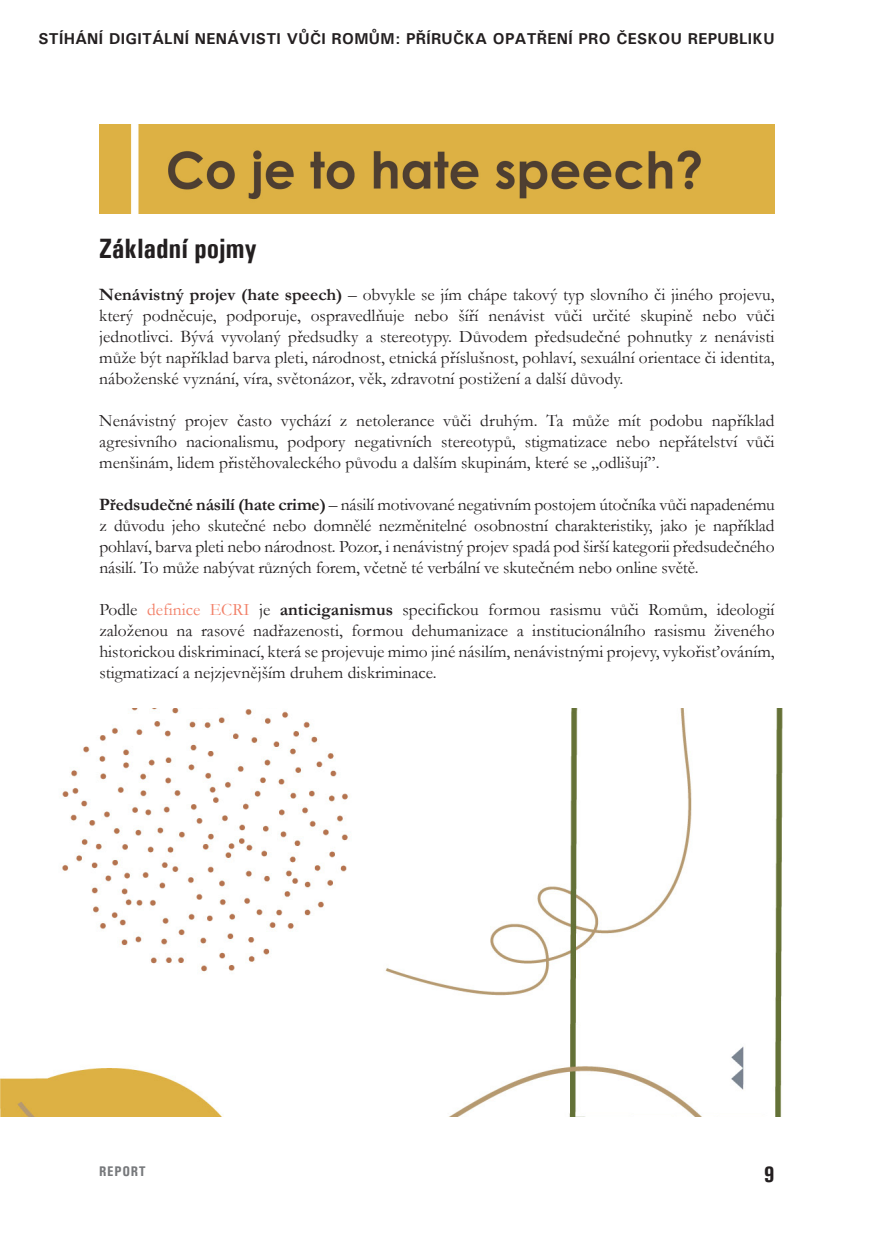
<style>
.page{position:relative;width:874px;height:1241px;background:#fff}
.page>*{position:absolute;margin:0;border:0;box-sizing:border-box;transform-origin:0 0}
.t1{font:700 condensed 28px "Univers";color:#231f20}
.t2{font:700 condensed 22.75px "Univers";color:#231f20}
.t3{font:17.5px/21px "Garamond";color:#231f20;text-align:justify}
.t4{font:700 15.75px "Univers";letter-spacing:.02em;color:#231f20}
.t5{font:700 condensed 14px "Univers";letter-spacing:.05em;color:#76787b}
.s1{font-weight:700}
.s2{color:#f28068}
</style>
<div class="page">
<img style="left:0;top:1078px;width:1px;height:38px">
<img style="left:1px;top:708px;width:782px;height:408px">
<img style="left:99px;top:124px;width:675px;height:89px">
<p class="t4" style="left:38px;top:28px;width:737px">STÍHÁNÍ DIGITÁLNÍ NENÁVISTI VŮČI ROMŮM: PŘÍRUČKA OPATŘENÍ PRO ČESKOU REPUBLIKU</p>
<p class="t1" style="left:99px;top:231px;width:159px">Základní pojmy</p>
<p class="t3" style="left:99px;top:283px;width:676px"><span class="s1">Nenávistný projev (hate speech)</span> – obvykle se jím chápe takový typ slovního či jiného projevu, který podněcuje, podporuje, ospravedlňuje nebo šíří</p>
<p class="t3" style="left:99px;top:304px;width:676px;text-indent:389px">nenávist vůči určité skupině nebo vůči jednotlivci. Bývá vyvolaný předsudky a stereotypy. Důvodem předsudečné pohnutky z nenávisti můž e být například barva pleti, národnost, etnická příslušnost, pohlaví, sexuální orientace či identita, nábož enské vyznání, víra, světonázor, věk, zdravotní postiž ení a další důvody.</p>
<p class="t3" style="left:99px;top:409px;width:676px">Nenávistný projev často vychází z netolerance vůči druhým. Ta může mít podobu například agresivního nacionalismu, podpory negativních stereotypů, stigmatizace nebo nepřátelství vůči menšinám, lidem přistěhovaleckého původu a dalším skupinám, které se „odlišují”.</p>
<p class="t3" style="left:99px;top:493px;width:676px"><span class="s1">Předsudečné násilí (hate crime)</span> – násilí motivované negativním postojem útočníka vůči napadenému z důvodu jeho skutečné nebo domnělé nezměnitelné osobnostní charakteristiky, jako je například pohlaví, barva pleti nebo národnost. Pozor, i nenávistný projev spadá pod širší kategorii předsudečného násilí. To může nabývat různých forem, včetně té verbální ve skutečném nebo online světě.</p>
<p class="t3" style="left:99px;top:598px;width:676px">Podle <span class="s2">definice ECRI</span> je <span class="s1">anticiganismus</span> specifickou formou rasismu vůči Romům, ideologií založenou na rasové nadřazenosti, formou dehumanizace a institucionálního rasismu živeného historickou diskriminací, která se projevuje mimo jiné násilím, nenávistnými projevy, vykořisťováním, stigmatizací a nejzjevnějším druhem diskriminace.</p>
<p class="t5" style="left:99px;top:1162px;width:48px">Report</p>
<p class="t2" style="left:763px;top:1160px;width:12px">9</p>
</div>
